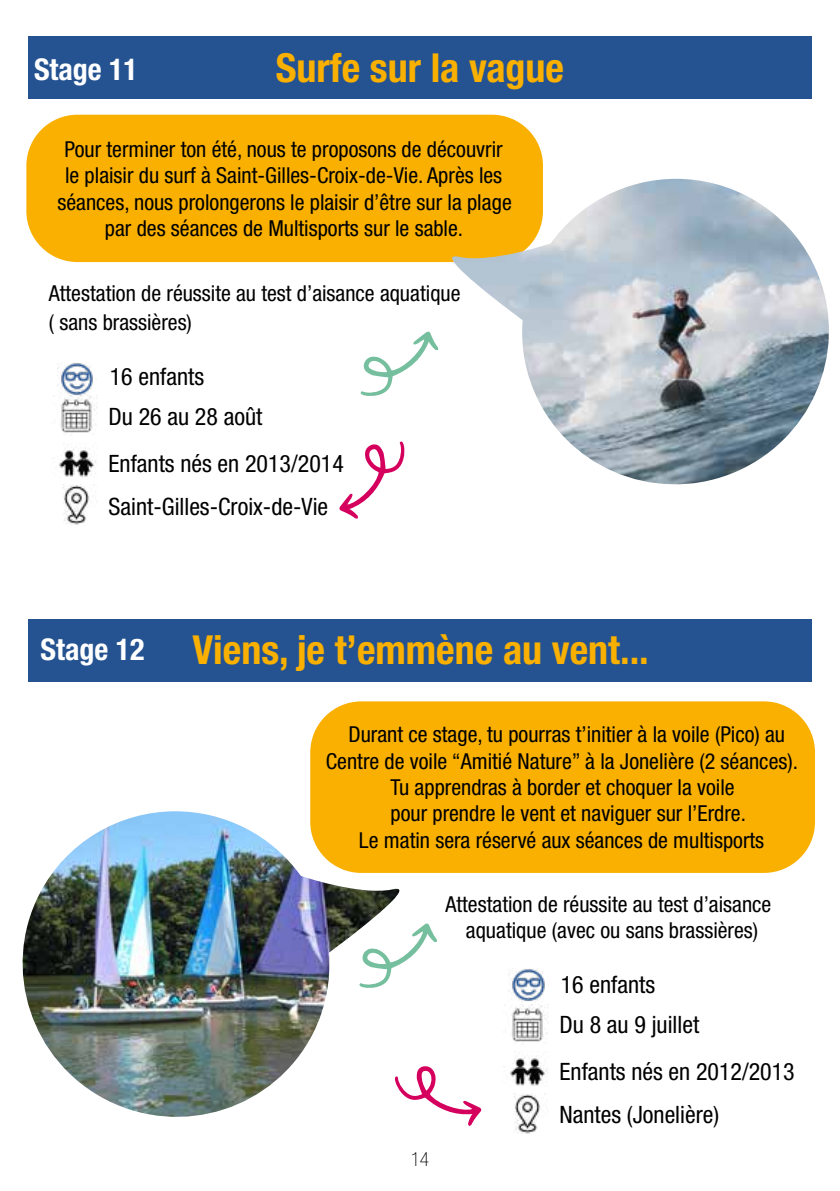
<style>
.page{position:relative;width:840px;height:1191px;background:#fff}
.page>*{position:absolute;margin:0;border:0;box-sizing:border-box;transform-origin:0 0}
.t1{font:700 condensed 40px "Helvetica Neue LT Std";color:#f9b000}
.t2{font:700 condensed 30px "Helvetica Neue LT Std";color:#fff}
.t3{font:condensed 24px/47px "Helvetica Neue LT Std";color:#000}
.t4{font:condensed 22px/26.4px "Helvetica Neue LT Std";color:#000;text-align:center}
.t5{font:100 condensed 19.4px "Helvetica Neue LT Std";color:#000}
</style>
<div class="page">
<div style="left:26px;top:115px;width:516px;height:147px;background:#f9b000;border-radius:51px"></div>
<svg style="left:360px;top:332px;width:66px;height:64px"></svg>
<svg style="left:339px;top:441px;width:65px;height:78px"></svg>
<div style="left:28px;top:36px;width:783px;height:63px;background:#255391"></div>
<img style="left:426px;top:179px;width:403px;height:306px">
<div style="left:310px;top:701px;width:504px;height:172px;background:#f9b000;border-radius:51px"></div>
<svg style="left:399px;top:923px;width:38px;height:42px"></svg>
<svg style="left:399px;top:1066px;width:82px;height:60px"></svg>
<div style="left:28px;top:618px;width:783px;height:63px;background:#255391"></div>
<img style="left:22px;top:811px;width:377px;height:306px">
<img style="left:60px;top:402px;width:37px;height:31px">
<img style="left:59px;top:443px;width:37px;height:34px">
<img style="left:63px;top:485px;width:27px;height:39px">
<img style="left:511px;top:1007px;width:37px;height:35px">
<img style="left:510px;top:1051px;width:37px;height:35px">
<img style="left:514px;top:1093px;width:32px;height:40px">
<img style="left:57px;top:362px;width:40px;height:40px">
<img style="left:508px;top:969px;width:40px;height:38px">
<h2 class="t2" style="left:34px;top:51px;width:105px">Stage 11</h2>
<h1 class="t1" style="left:276px;top:44px;width:290px">Surfe sur la vague</h1>
<p class="t4" style="left:57px;top:136px;width:455px">Pour terminer ton été, nous te proposons de découvrir le plaisir du surf à Saint-Gilles-Croix-de-Vie. Après les séances, nous prolongerons le plaisir d’être sur la plage par des séances de Multisports sur le sable.</p>
<p class="t4" style="left:49px;top:279px;width:413px;line-height:28.8px;text-align:left">Attestation de réussite au test d’aisance aquatique ( sans brassières)</p>
<p class="t3" style="left:110px;top:353px;width:96px">16 enfants</p>
<p class="t3" style="left:108px;top:392px;width:237px">Du 26 au 28 août<br>Enfants nés en 2013/2014</p>
<p class="t3" style="left:108px;top:483px;width:221px">Saint-Gilles-Croix-de-Vie</p>
<h2 class="t2" style="left:41px;top:631px;width:105px">Stage 12</h2>
<h1 class="t1" style="left:192px;top:626px;width:457px">Viens, je t’emmène au vent...</h1>
<p class="t4" style="left:326px;top:721px;width:473px">Durant ce stage, tu pourras t’initier à la voile (Pico) au Centre de voile “Amitié Nature” à la Jonelière (2 séances).<br>Tu apprendras à border et choquer la voile<br>pour prendre le vent et naviguer sur l’Erdre.<br>Le matin sera réservé aux séances de multisports</p>
<p class="t4" style="left:445px;top:890px;width:327px">Attestation de réussite au test d’aisance aquatique (avec ou sans brassières)</p>
<p class="t3" style="left:560px;top:961px;width:96px">16 enfants</p>
<p class="t5" style="left:410px;top:1147px;width:20px">14</p>
<p class="t3" style="left:559px;top:1001px;width:237px">Du 8 au 9 juillet<br>Enfants nés en 2012/2013</p>
<p class="t3" style="left:559px;top:1091px;width:161px">Nantes (Jonelière)</p>
</div>
